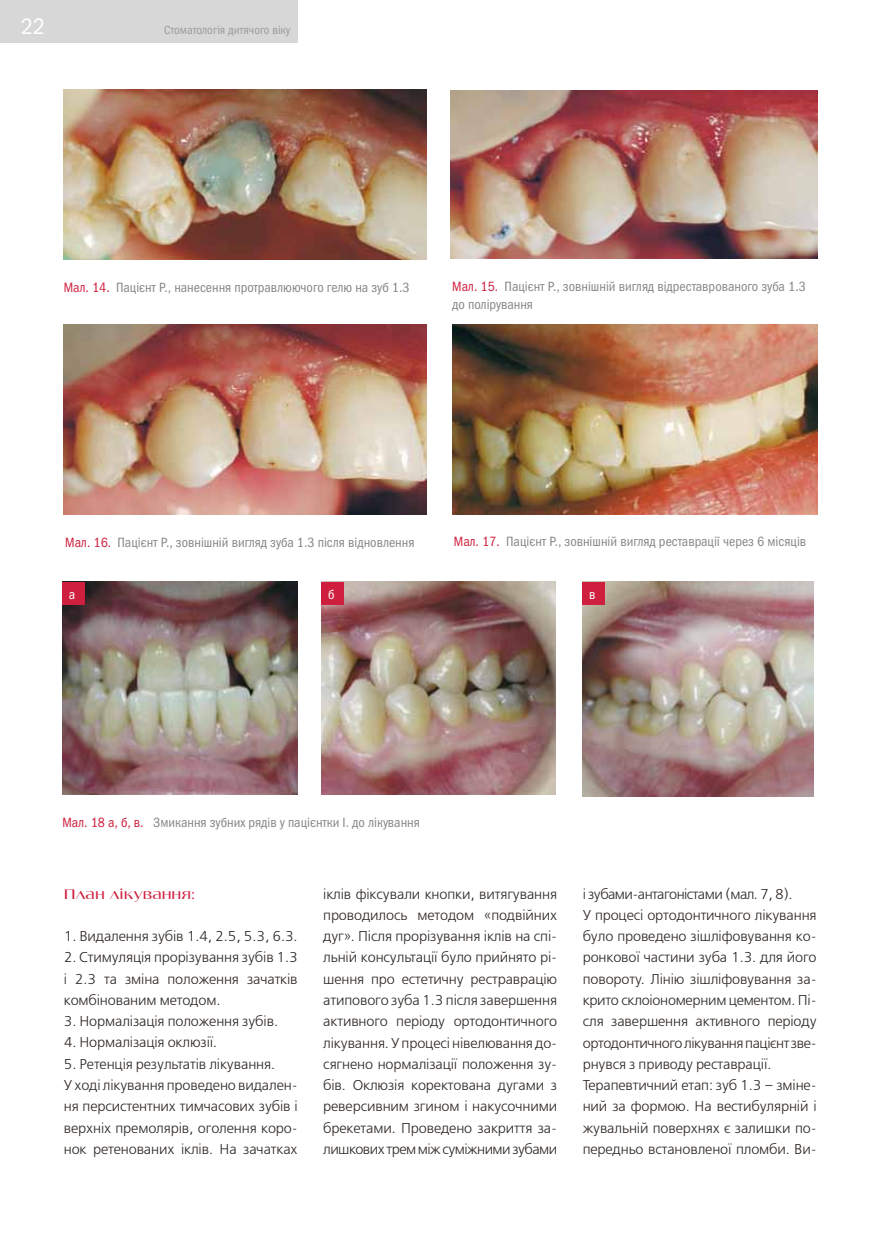
<style>
.page{position:relative;width:872px;height:1234px;background:#fff}
.page>*{position:absolute;margin:0;border:0;box-sizing:border-box;transform-origin:0 0}
.t1{font:22.5px "Franklin Gothic Book Cond C";color:#fff}
.t2{font:15px "Angelica";color:#cf1f3e}
.t3{font:300 14.25px/21.3px "Free Set";letter-spacing:-.01em;color:#29231f;text-align:justify}
.t4{font:13.5px/18px "Franklin Gothic Book Cond C";color:#868686}
.t5{font:13.5px "Franklin Gothic Book Cond C";color:#fff}
.t6{font:12px "Franklin Gothic Book Cond C";color:#9b9b9c}
.s1{color:#cf1f3e}
</style>
<div class="page">
<div style="left:0;top:0;width:298px;height:43px;background:#d7d7d7"></div>
<img style="left:64px;top:89px;width:362px;height:170px">
<img style="left:451px;top:91px;width:366px;height:167px">
<img style="left:64px;top:325px;width:363px;height:189px">
<img style="left:452px;top:325px;width:365px;height:189px">
<img style="left:62px;top:581px;width:236px;height:213px">
<img style="left:322px;top:581px;width:234px;height:213px">
<img style="left:583px;top:581px;width:231px;height:215px">
<div style="left:62px;top:582px;width:22px;height:22px;background:#cf1f3e"></div>
<div style="left:322px;top:582px;width:22px;height:22px;background:#cf1f3e"></div>
<div style="left:583px;top:582px;width:22px;height:22px;background:#cf1f3e"></div>
<h1 class="t1" style="left:21px;top:14px;width:25px">22</h1>
<p class="t6" style="left:164px;top:23px;width:128px">Стоматологія дитячого віку</p>
<p class="t4" style="left:64px;top:278px;width:347px"><span class="s1">Мал. 14.</span> Пацієнт Р., нанесення протравлюючого гелю на зуб 1.3</p>
<p class="t4" style="left:452px;top:277px;width:355px"><span class="s1">Мал. 15.</span> Пацієнт Р., зовнішній вигляд відреставрованого зуба 1.3 до полірування</p>
<p class="t4" style="left:65px;top:533px;width:351px"><span class="s1">Мал. 16.</span> Пацієнт Р., зовнішній вигляд зуба 1.3 після відновлення</p>
<p class="t4" style="left:454px;top:532px;width:354px"><span class="s1">Мал. 17.</span> Пацієнт Р., зовнішній вигляд реставрації через 6 місяців</p>
<p class="t5" style="left:69px;top:587px;width:8px">а</p>
<p class="t5" style="left:328px;top:587px;width:8px">б</p>
<p class="t5" style="left:589px;top:587px;width:8px">в</p>
<p class="t4" style="left:62px;top:813px;width:359px"><span class="s1">Мал. 18 а, б, в.</span> Змикання зубних рядів у пацієнтки І. до лікування</p>
<p class="t2" style="left:64px;top:884px;width:133px">План лікування:</p>
<p class="t3" style="left:64px;top:925px;width:235px">1. Видалення зубів 1.4, 2.5, 5.3, 6.3.</p>
<p class="t3" style="left:64px;top:946px;width:235px">2. Стимуляція прорізування зубів 1.3 і 2.3 та зміна положення зачатків комбінованим методом.</p>
<p class="t3" style="left:64px;top:1010px;width:216px">3. Нормалізація положення зубів.</p>
<p class="t3" style="left:64px;top:1031px;width:155px">4. Нормалізація оклюзії.</p>
<p class="t3" style="left:64px;top:1053px;width:235px;text-align:left">5. Ретенція результатів лікування.<br>У ході лікування проведено видален&shy;ня персистентних тимчасових зубів і верхніх премолярів, оголення коро&shy;нок ретенованих іклів. На зачатках</p>
<p class="t3" style="left:323px;top:883px;width:235px">іклів фіксували кнопки, витягування проводилось методом «подвійних дуг». Після прорізування іклів на спі&shy;льній консультації було прийнято рі&shy;шення про естетичну рестраврацію атипового зуба 1.3 після завершення активного періоду ортодонтичного лікування. У процесі нівелювання до&shy;сягнено нормалізації положення зу&shy;бів. Оклюзія коректована дугами з реверсивним згином і накусочними брекетами. Проведено закриття за&shy;лишкових трем між суміжними зубами</p>
<p class="t3" style="left:583px;top:883px;width:235px;text-align:left">і зубами-антагоністами (мал. 7, 8).<br>У процесі ортодонтичного лікування було проведено зішліфовування ко&shy;ронкової частини зуба 1.3. для його повороту. Лінію зішліфовування за&shy;крито склоіономерним цементом. Пі&shy;сля завершення активного періоду ортодонтичного лікування пацієнт зве&shy;рнувся з приводу реставрації.<br>Терапевтичний етап: зуб 1.3 – зміне&shy;ний за формою. На вестибулярній і жувальній поверхнях є залишки по&shy;передньо встановленої пломби. Ви-</p>
</div>
